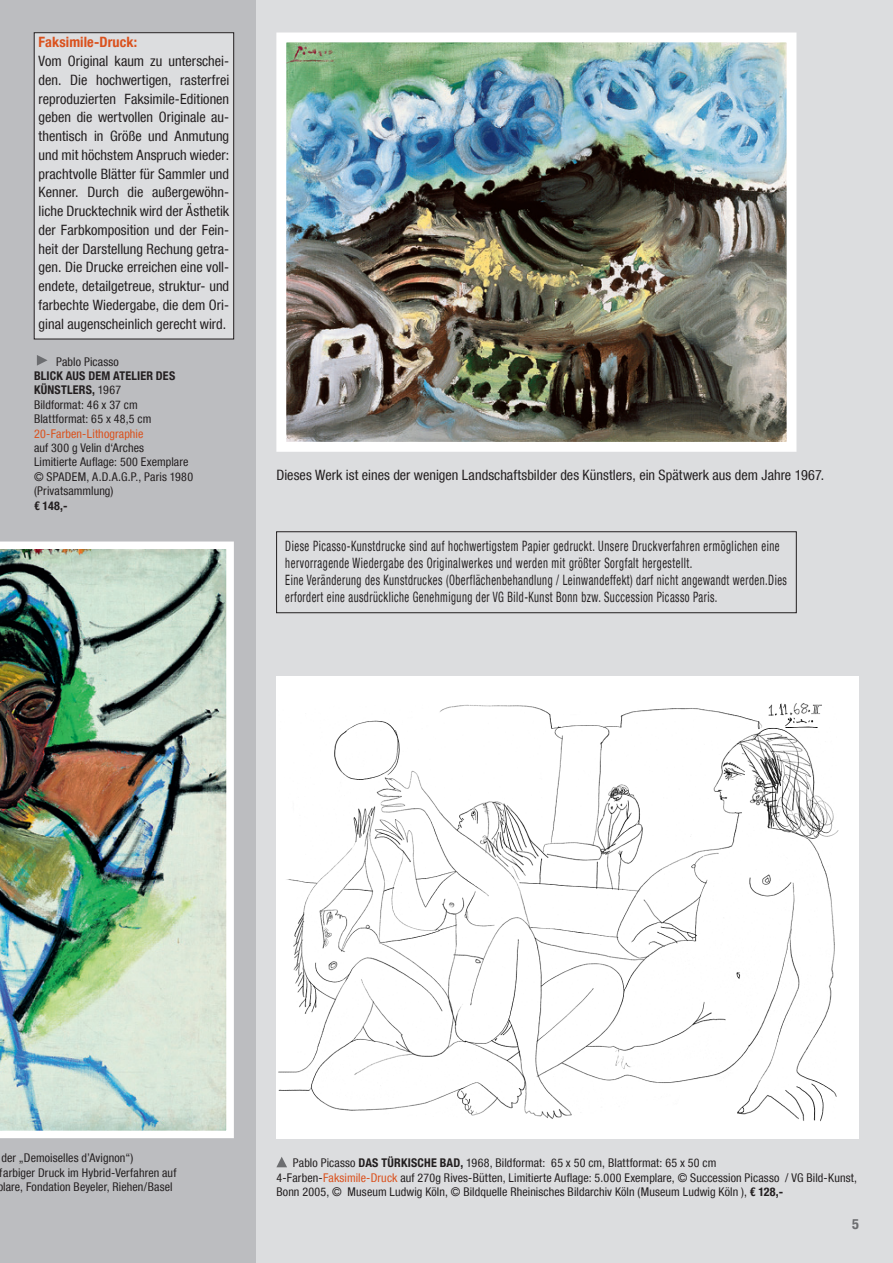
<style>
.page{position:relative;width:893px;height:1263px;background:#dcdddf}
.page>*{position:absolute;margin:0;border:0;box-sizing:border-box;transform-origin:0 0}
.t1{font:condensed 14.25px/18.8px "Helvetica Neue LT Com";letter-spacing:.045em;color:#231f20;text-align:justify}
.t2{font:condensed 14.25px/17.1px "Helvetica Neue LT Com";letter-spacing:.045em;color:#231f20;scale:.75 1}
.t3{font:condensed 14.25px "Helvetica Neue LT Com";color:#231f20}
.t4{font:700 condensed 14.25px "Helvetica Neue LT Com";letter-spacing:.005em;color:#da511d}
.t5{font:700 condensed 14.25px "Helvetica Neue LT Com";color:#6c6d70}
.t6{font:condensed 12px/14.4px "Helvetica Neue LT Com";letter-spacing:.01em;color:#231f20}
.t7{font:condensed 12px "Helvetica Neue LT Com";letter-spacing:.01em;color:#da511d}
.t8{font:700 condensed 12px "Helvetica Neue LT Com";color:#231f20}
.s1{font-weight:700}
.s2{color:#da511d}
</style>
<div class="page">
<div style="left:0;top:0;width:255px;height:1263px;background:#bcbdc0"></div>
<img style="left:287px;top:44px;width:498px;height:397px">
<div style="left:276px;top:33px;width:520px;height:419px;border:10px solid #fff"></div>
<svg style="left:37px;top:355px;width:11px;height:11px"></svg>
<img style="left:276px;top:677px;width:583px;height:461px">
<svg style="left:276px;top:1157px;width:11px;height:10px"></svg>
<div style="left:276px;top:531px;width:520px;height:82px;border:1px solid #231f20"></div>
<div style="left:34px;top:33px;width:200px;height:306px;background:#dcdddf"></div>
<div style="left:34px;top:33px;width:200px;height:306px;border:1px solid #231f20"></div>
<img style="left:0;top:541px;width:234px;height:598px">
<p class="t4" style="left:39px;top:34px;width:100px">Faksimile-Druck:</p>
<p class="t1" style="left:39px;top:52px;width:192px">Vom Original kaum zu unterschei&shy;den. Die hochwertigen, rasterfrei reproduzierten Faksimile-Editionen geben die wertvollen Originale au&shy;thentisch in Größe und Anmutung und mit höchstem Anspruch wieder: prachtvolle Blätter für Sammler und Kenner. Durch die außergewöhn&shy;liche Drucktechnik wird der Ästhetik der Farbkomposition und der Fein&shy;heit der Darstellung Rechung getra&shy;gen. Die Drucke erreichen eine voll&shy;endete, detailgetreue, struktur- und farbechte Wiedergabe, die dem Ori&shy;ginal augenscheinlich gerecht wird.</p>
<p class="t6" style="left:56px;top:354px;width:64px">Pablo Picasso</p>
<p class="t6" style="left:34px;top:368px;width:143px"><span class="s1">BLICK AUS DEM ATELIER DES<br>KÜNSTLERS,</span> 1967<br>Bildformat: 46 x 37 cm<br>Blattformat: 65 x 48,5 cm</p>
<p class="t7" style="left:34px;top:426px;width:111px">20-Farben-Lithographie</p>
<p class="t6" style="left:34px;top:440px;width:161px">auf 300 g Velin d‘Arches<br>Limitierte Auflage: 500 Exemplare © SPADEM, A.D.A.G.P., Paris 1980 (Privatsammlung)</p>
<p class="t8" style="left:34px;top:498px;width:35px">€ 148,-</p>
<p class="t3" style="left:276px;top:466px;width:549px">Dieses Werk ist eines der wenigen Landschaftsbilder des Künstlers, ein Spätwerk aus dem Jahre 1967.</p>
<p class="t2" style="left:285px;top:537px;width:670px">Diese Picasso-Kunstdrucke sind auf hochwertigstem Papier gedruckt. Unsere Druckverfahren ermöglichen eine hervorragende Wiedergabe des Originalwerkes und werden mit größter Sorgfalt hergestellt.<br>Eine Veränderung des Kunstdruckes (Oberflächenbehandlung / Leinwandeffekt) darf nicht angewandt werden.Dies erfordert eine ausdrückliche Genehmigung der VG Bild-Kunst Bonn bzw. Succession Picasso Paris.</p>
<p class="t6" style="left:-2px;top:1151px;width:180px;text-indent:4px">der „Demoiselles d’Avignon“)<br>farbiger Druck im Hybrid-Verfahren auf plare, Fondation Beyeler, Riehen/Basel</p>
<p class="t6" style="left:276px;top:1156px;width:582px;text-indent:16px">Pablo Picasso <span class="s1">DAS TÜRKISCHE BAD,</span> 1968, Bildformat: 65 x 50 cm, Blattformat: 65 x 50 cm<br>4-Farben-<span class="s2">Faksimile-Druck</span> auf 270g Rives-Bütten, Limitierte Auflage: 5.000 Exemplare, © Succession Picasso / VG Bild-Kunst,<br>Bonn 2005, © Museum Ludwig Köln, © Bildquelle Rheinisches Bildarchiv Köln (Museum Ludwig Köln ), <span class="s1">€ 128,-</span></p>
<p class="t5" style="left:852px;top:1215px;width:8px">5</p>
</div>
